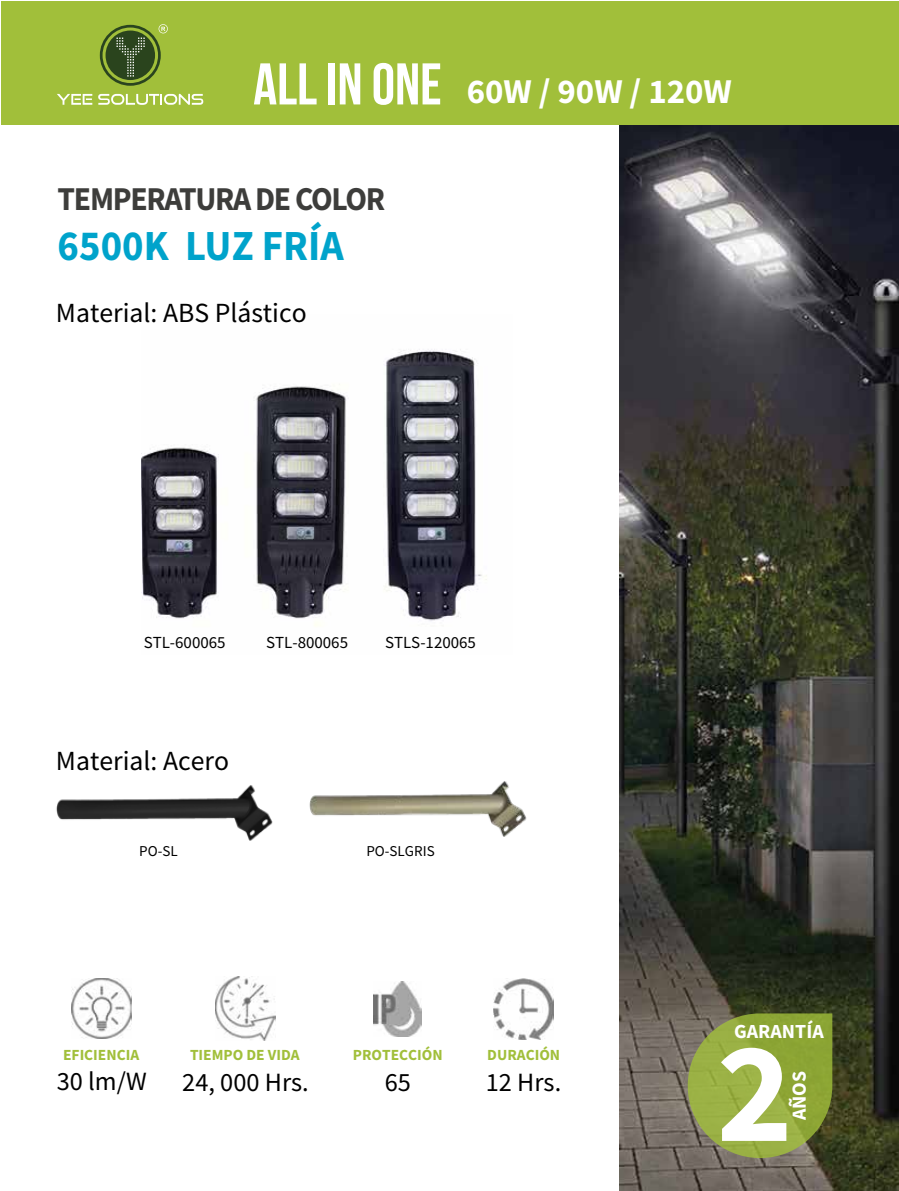
<style>
.page{position:relative;width:899px;height:1191px;background:#fff}
.page>*{position:absolute;margin:0;border:0;box-sizing:border-box;transform-origin:0 0}
.t1{font:700 144px "Source Sans Pro";color:#fff}
.t2{font:700 42.9px "Source Sans Pro";color:#00a3cb;scale:.95 1}
.t3{font:700 34.8px "Source Sans Pro";color:#fff}
.t4{font:700 33.3px "Source Sans Pro";letter-spacing:-.04em;color:#3d3d3b;scale:.95 1}
.t5{font:27.75px "Source Sans Pro";color:#010101}
.t6{font:26.4px "Source Sans Pro";color:#010101}
.t7{font:700 19.95px "Source Sans Pro";color:#fff}
.t8{font:16.95px "Source Sans Pro";color:#010101}
.t9{font:700 15.45px "Source Sans Pro";color:#a1bf3a}
.t10{font:15px "Source Sans Pro";color:#010101}
.s1{font-family:"Bebas Neue";font-size:58.65px}
</style>
<div class="page">
<img style="left:141px;top:349px;width:346px;height:277px">
<img style="left:619px;top:125px;width:280px;height:1066px">
<div style="left:2px;top:2px;width:897px;height:123px;background:#a1bf3a"></div>
<svg style="left:57px;top:94px;width:35px;height:11px"></svg>
<svg style="left:98px;top:94px;width:105px;height:11px"></svg>
<svg style="left:100px;top:25px;width:61px;height:61px"></svg>
<svg style="left:103px;top:28px;width:55px;height:55px"></svg>
<div style="left:105px;top:31px;width:50px;height:49px;background:#2a441d;border-radius:50%"></div>
<svg style="left:116px;top:38px;width:29px;height:39px"></svg>
<svg style="left:159px;top:24px;width:9px;height:9px"></svg>
<img style="left:72px;top:978px;width:60px;height:60px">
<img style="left:215px;top:977px;width:60px;height:63px">
<img style="left:374px;top:981px;width:48px;height:55px">
<img style="left:493px;top:978px;width:61px;height:61px">
<svg style="left:687px;top:1013px;width:145px;height:145px;background:#8d9f42"></svg>
<img style="left:309px;top:781px;width:218px;height:56px">
<img style="left:56px;top:785px;width:217px;height:56px">
<h3 class="t3" style="left:253px;top:68px;width:480px"><span class="s1">ALL IN ONE</span> 60W / 90W / 120W</h3>
<h3 class="t4" style="left:58px;top:177px;width:346px">TEMPERATURA DE COLOR</h3>
<h2 class="t2" style="left:58px;top:216px;width:303px">6500K LUZ FRÍA</h2>
<h3 class="t5" style="left:56px;top:295px;width:252px">Material: ABS Plástico</h3>
<p class="t8" style="left:144px;top:632px;width:83px">STL-600065</p>
<p class="t8" style="left:266px;top:632px;width:83px">STL-800065</p>
<p class="t8" style="left:385px;top:632px;width:92px">STLS-120065</p>
<h3 class="t5" style="left:56px;top:742px;width:175px">Material: Acero</h3>
<p class="t10" style="left:139px;top:842px;width:40px">PO-SL</p>
<p class="t10" style="left:366px;top:842px;width:70px">PO-SLGRIS</p>
<p class="t9" style="left:63px;top:1044px;width:78px">EFICIENCIA</p>
<p class="t9" style="left:190px;top:1044px;width:111px">TIEMPO DE VIDA</p>
<p class="t9" style="left:353px;top:1044px;width:91px">PROTECCIÓN</p>
<p class="t9" style="left:487px;top:1044px;width:74px">DURACIÓN</p>
<h3 class="t6" style="left:57px;top:1064px;width:91px">30 lm/W</h3>
<h3 class="t6" style="left:182px;top:1065px;width:128px">24, 000 Hrs.</h3>
<h3 class="t6" style="left:385px;top:1065px;width:28px">65</h3>
<h3 class="t6" style="left:486px;top:1065px;width:77px">12 Hrs.</h3>
<p class="t7" style="left:734px;top:1017px;width:91px">GARANTÍA</p>
<h1 class="t1" style="left:716px;top:995px;width:77px">2</h1>
<p class="t7" style="left:785px;top:1120px;width:51px;rotate:-90deg">AÑOS</p>
</div>
